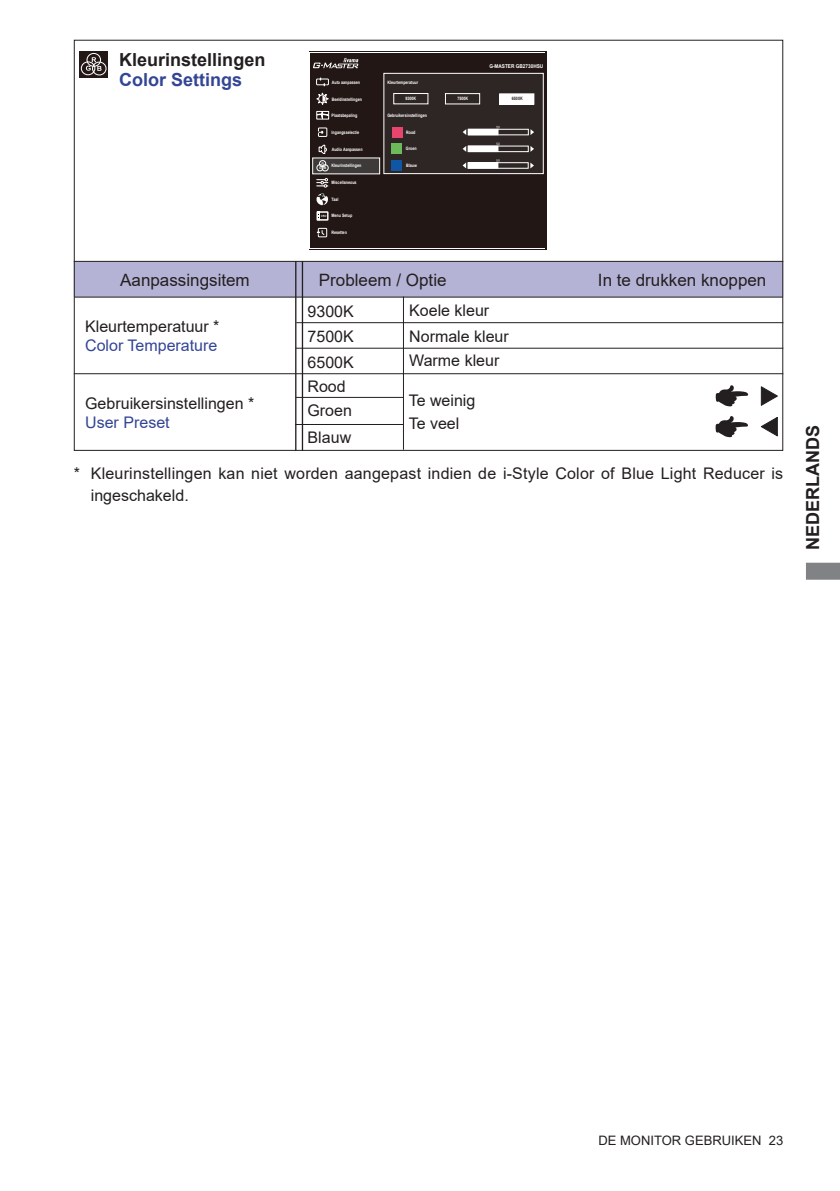
<style>
.page{position:relative;width:840px;height:1191px;background:#fff}
.page>*{position:absolute;margin:0;border:0;box-sizing:border-box;transform-origin:0 0}
.t1{font:700 18px "Arial";color:#231f20}
.t2{font:700 18px "Arial";color:#334595}
.t3{font:17px "Arial";color:#231f20}
.t4{font:16px/22.6px "Arial";color:#231f20}
.t5{font:16px "Arial";color:#334595}
.t6{font:13px "Arial";color:#231f20}
.t7{font:700 5.2px "Arial";color:#fff;scale:.9 1}
.t8{font:700 4.6px "Arial";color:#fff;scale:.8 1}
.t9{font:700 4.6px "Arial";color:#2e2624;scale:.8 1}
</style>
<div class="page">
<svg style="left:806px;top:562px;width:33px;height:18px"></svg>
<div style="left:74px;top:261px;width:708px;height:36px;background:#b4b3d5"></div>
<hr style="left:74px;top:296px;width:708px;height:1px;background:#231f20">
<hr style="left:74px;top:261px;width:708px;height:1px;background:#231f20">
<hr style="left:295px;top:261px;width:1px;height:190px;background:#231f20">
<hr style="left:301px;top:261px;width:2px;height:190px;background:#231f20">
<hr style="left:403px;top:296px;width:1px;height:154px;background:#231f20">
<hr style="left:296px;top:322px;width:486px;height:1px;background:#231f20">
<hr style="left:295px;top:397px;width:108px;height:1px;background:#231f20">
<hr style="left:295px;top:348px;width:487px;height:1px;background:#231f20">
<hr style="left:74px;top:373px;width:708px;height:1px;background:#231f20">
<hr style="left:295px;top:424px;width:108px;height:1px;background:#231f20">
<svg style="left:715px;top:385px;width:33px;height:21px"></svg>
<svg style="left:760px;top:417px;width:17px;height:19px"></svg>
<svg style="left:760px;top:386px;width:17px;height:20px"></svg>
<svg style="left:715px;top:416px;width:33px;height:21px"></svg>
<div style="left:310px;top:53px;width:234px;height:194px;background:#221714"></div>
<div style="left:312px;top:158px;width:67px;height:16px;background:#3e3a39"></div>
<div style="left:383px;top:73px;width:160px;height:101px;background:#2e2624"></div>
<div style="left:383px;top:73px;width:160px;height:101px;border:1px solid #fff"></div>
<svg style="left:313px;top:58px;width:45px;height:10px"></svg>
<div style="left:468px;top:129px;width:29px;height:6px;background:#fff"></div>
<div style="left:468px;top:129px;width:30px;height:6px;border:1px solid #fff"></div>
<div style="left:468px;top:129px;width:60px;height:6px;border:1px solid #fff"></div>
<svg style="left:462px;top:129px;width:4px;height:6px"></svg>
<svg style="left:530px;top:129px;width:4px;height:6px"></svg>
<div style="left:468px;top:146px;width:29px;height:5px;background:#fff"></div>
<div style="left:467px;top:146px;width:31px;height:6px;border:1px solid #fff"></div>
<div style="left:467px;top:146px;width:61px;height:6px;border:1px solid #fff"></div>
<svg style="left:462px;top:146px;width:4px;height:6px"></svg>
<svg style="left:530px;top:146px;width:3px;height:6px"></svg>
<div style="left:468px;top:163px;width:29px;height:5px;background:#fff"></div>
<div style="left:467px;top:162px;width:31px;height:6px;border:1px solid #fff"></div>
<div style="left:467px;top:162px;width:61px;height:6px;border:1px solid #fff"></div>
<svg style="left:462px;top:162px;width:4px;height:6px"></svg>
<svg style="left:530px;top:163px;width:3px;height:5px"></svg>
<div style="left:499px;top:94px;width:34px;height:10px;background:#fff"></div>
<div style="left:499px;top:93px;width:35px;height:11px;border:1px solid #fff"></div>
<div style="left:393px;top:93px;width:35px;height:11px;border:1px solid #fff"></div>
<div style="left:445px;top:93px;width:34px;height:11px;border:1px solid #fff"></div>
<div style="left:391px;top:127px;width:11px;height:11px;background:#e7456d"></div>
<div style="left:391px;top:143px;width:11px;height:11px;background:#6cba5a"></div>
<div style="left:391px;top:160px;width:11px;height:11px;background:#0f56a5"></div>
<svg style="left:316px;top:93px;width:12px;height:11px"></svg>
<div style="left:316px;top:111px;width:13px;height:8px;border:1px solid #fff"></div>
<svg style="left:316px;top:112px;width:12px;height:7px"></svg>
<div style="left:319px;top:160px;width:7px;height:7px;border:1px solid #fff;border-radius:50%"></div>
<div style="left:316px;top:164px;width:7px;height:7px;border:1px solid #fff;border-radius:50%"></div>
<div style="left:321px;top:165px;width:7px;height:6px;border:1px solid #fff;border-radius:50%"></div>
<svg style="left:319px;top:162px;width:7px;height:7px"></svg>
<svg style="left:316px;top:194px;width:12px;height:11px"></svg>
<div style="left:318px;top:228px;width:9px;height:9px;border:1px solid #fff"></div>
<svg style="left:317px;top:230px;width:7px;height:5px"></svg>
<div style="left:318px;top:128px;width:9px;height:9px;border:1px solid #fff"></div>
<svg style="left:318px;top:145px;width:9px;height:9px"></svg>
<div style="left:316px;top:211px;width:12px;height:9px;border:1px solid #fff"></div>
<svg style="left:317px;top:212px;width:9px;height:8px"></svg>
<svg style="left:316px;top:78px;width:13px;height:8px"></svg>
<svg style="left:316px;top:178px;width:12px;height:10px"></svg>
<svg style="left:79px;top:51px;width:29px;height:27px"></svg>
<div style="left:87px;top:53px;width:14px;height:14px;border:1px solid #fff;border-radius:50%"></div>
<div style="left:81px;top:62px;width:14px;height:13px;border:1px solid #fff;border-radius:50%"></div>
<div style="left:92px;top:62px;width:14px;height:13px;border:1px solid #fff;border-radius:50%"></div>
<svg style="left:86px;top:57px;width:15px;height:14px"></svg>
<p class="t1" style="left:119px;top:47px;width:148px">Kleurinstellingen</p>
<p class="t2" style="left:119px;top:67px;width:125px">Color Settings</p>
<p class="t8" style="left:331px;top:79px;width:37px">Auto aanpassen</p>
<p class="t8" style="left:331px;top:96px;width:39px">Beeldinstellingen</p>
<p class="t8" style="left:331px;top:112px;width:34px">Plaatsbepaling</p>
<p class="t8" style="left:331px;top:129px;width:36px">Ingangsselectie</p>
<p class="t8" style="left:331px;top:146px;width:40px">Audio Aanpassen</p>
<p class="t8" style="left:331px;top:162px;width:39px">Kleurinstellingen</p>
<p class="t8" style="left:331px;top:196px;width:10px">Taal</p>
<p class="t8" style="left:331px;top:229px;width:21px">Resetten</p>
<p class="t8" style="left:331px;top:179px;width:33px">Miscellaneous</p>
<p class="t8" style="left:331px;top:212px;width:27px">Menu Setup</p>
<p class="t7" style="left:489px;top:63px;width:61px">G-MASTER GB2730HSU</p>
<p class="t8" style="left:387px;top:79px;width:40px">Kleurtemperatuur</p>
<p class="t8" style="left:405px;top:95px;width:15px">9300K</p>
<p class="t8" style="left:457px;top:95px;width:15px">7500K</p>
<p class="t9" style="left:511px;top:95px;width:15px">6500K</p>
<p class="t8" style="left:387px;top:112px;width:51px">Gebruikersinstellingen</p>
<p class="t8" style="left:406px;top:129px;width:13px">Rood</p>
<p class="t8" style="left:405px;top:145px;width:15px">Groen</p>
<p class="t8" style="left:406px;top:162px;width:15px">Blauw</p>
<p class="t3" style="left:120px;top:268px;width:131px">Aanpassingsitem</p>
<p class="t3" style="left:319px;top:268px;width:129px">Probleem / Optie</p>
<p class="t3" style="left:597px;top:268px;width:170px">In te drukken knoppen</p>
<p class="t4" style="left:85px;top:315px;width:136px">Kleurtemperatuur *</p>
<p class="t5" style="left:85px;top:334px;width:134px">Color Temperature</p>
<p class="t4" style="left:85px;top:392px;width:170px">Gebruikersinstellingen *</p>
<p class="t5" style="left:85px;top:411px;width:86px">User Preset</p>
<p class="t4" style="left:307px;top:298px;width:48px;line-height:25.6px;text-align:justify">9300K 7500K 6500K</p>
<p class="t4" style="left:307px;top:374px;width:46px;line-height:24px">Rood<br>Groen</p>
<p class="t4" style="left:307px;top:426px;width:45px">Blauw</p>
<p class="t4" style="left:409px;top:299px;width:82px">Koele kleur</p>
<p class="t4" style="left:409px;top:349px;width:92px">Warme kleur</p>
<p class="t4" style="left:409px;top:325px;width:101px">Normale kleur</p>
<p class="t4" style="left:408px;top:389px;width:68px">Te weinig<br>Te veel</p>
<p class="t4" style="left:91px;top:462px;width:693px;text-indent:-17px">* Kleurinstellingen kan niet worden aangepast indien de i-Style Color of Blue Light Reducer is ingeschakeld.</p>
<p class="t1" style="left:799px;top:550px;width:126px;rotate:-90deg">NEDERLANDS</p>
<p class="t6" style="left:598px;top:1131px;width:186px">DE MONITOR GEBRUIKEN 23</p>
</div>
